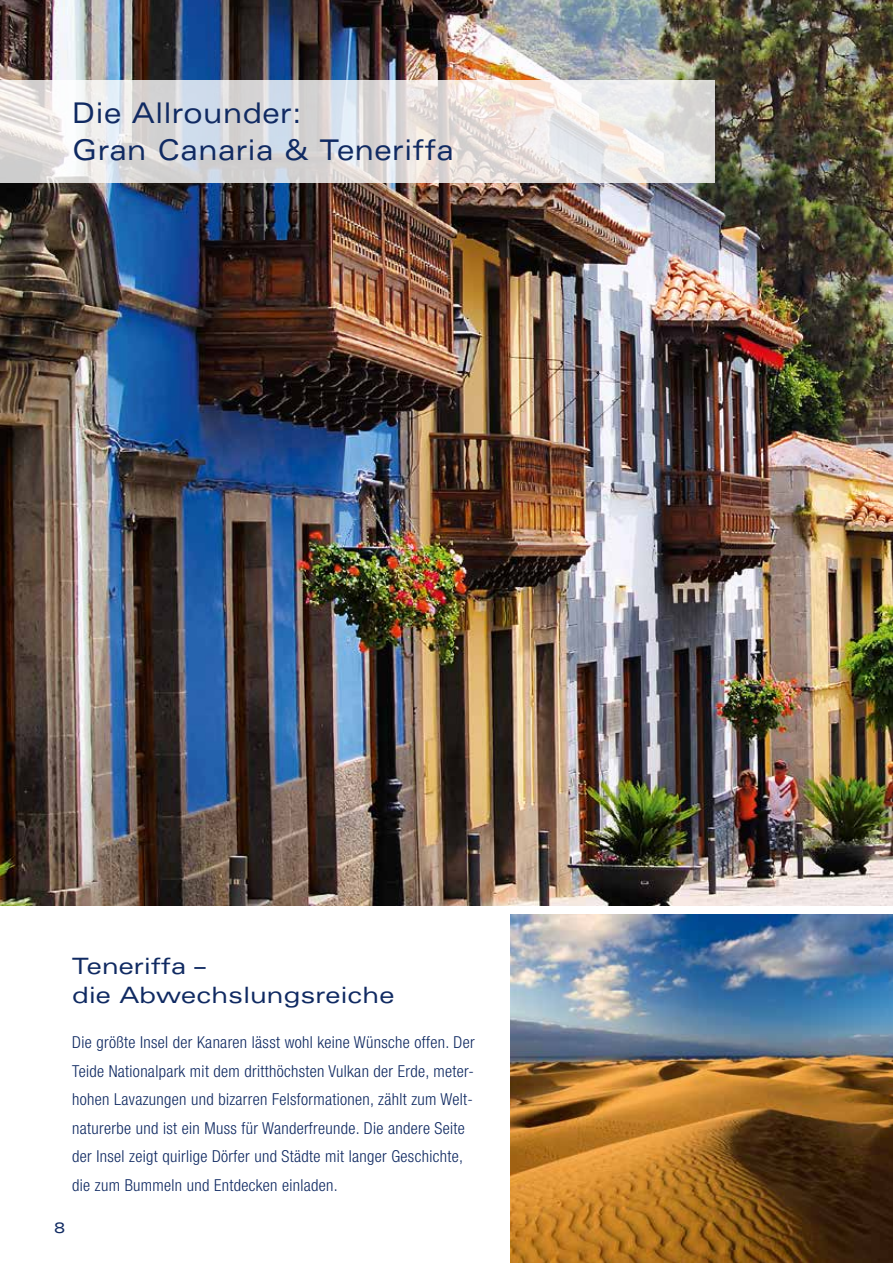
<style>
.page{position:relative;width:893px;height:1263px;background:#fff}
.page>*{position:absolute;margin:0;border:0;box-sizing:border-box;transform-origin:0 0}
.t1{font:expanded 28.5px/37.5px "Univers LT Std";letter-spacing:.02em;color:#102a62;scale:.91 1}
.t2{font:expanded 22.5px/28.5px "Univers LT Std";letter-spacing:.005em;color:#102a62}
.t3{font:300 condensed 16.5px/28.5px "Helvetica Neue LT Std";letter-spacing:.02em;color:#102a62}
.t4{font:expanded 15px "Univers LT Std";color:#102a62}
</style>
<div class="page">
<img style="left:0;top:0;width:893px;height:906px">
<svg style="left:0;top:81px;width:714px;height:102px;background:#e2e0e0"></svg>
<img style="left:510px;top:914px;width:383px;height:349px">
<h1 class="t1" style="left:72px;top:93px;width:421px">Die Allrounder:<br>Gran Canaria &amp; Teneriffa</h1>
<h2 class="t2" style="left:72px;top:951px;width:324px">Teneriffa –<br>die Abwechslungsreiche</h2>
<p class="t3" style="left:72px;top:1028px;width:404px">Die größte Insel der Kanaren lässt wohl keine Wünsche offen. Der Teide Nationalpark mit dem dritthöchsten Vulkan der Erde, meter&shy;hohen Lavazungen und bizarren Felsformationen, zählt zum Welt&shy;naturerbe und ist ein Muss für Wanderfreunde. Die andere Seite der Insel zeigt quirlige Dörfer und Städte mit langer Geschichte, die zum Bummeln und Entdecken einladen.</p>
<p class="t4" style="left:54px;top:1219px;width:13px">8</p>
</div>
